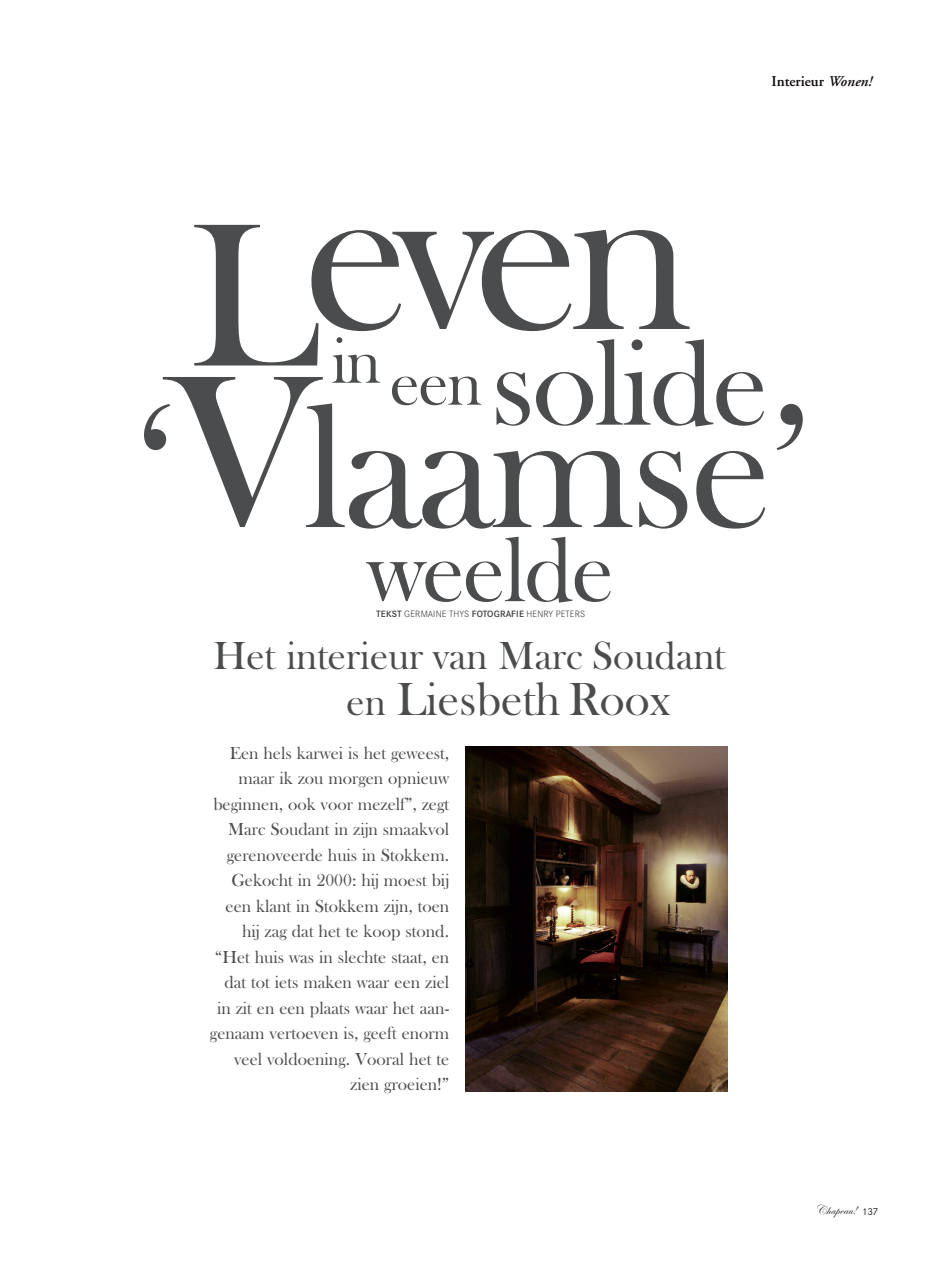
<style>
.page{position:relative;width:936px;height:1263px;background:#fff}
.page>*{position:absolute;margin:0;border:0;box-sizing:border-box;transform-origin:0 0}
.t1{font:234.15px "Bask Old Face";color:#4b4c4d}
.t2{font:210.9px "Bask Old Face";color:#4b4c4d}
.t3{font:180px "Bask Old Face";letter-spacing:-.02em;color:#4b4c4d}
.t4{font:124.5px "Bask Old Face";letter-spacing:-.02em;color:#4b4c4d}
.t5{font:93.9px "Bask Old Face";letter-spacing:-.02em;color:#4b4c4d}
.t6{font:66.45px "Bask Old Face";color:#4b4c4d}
.t7{font:48px "Bask Old Face";color:#4b4c4d}
.t8{font:40.5px "Bask Old Face";color:#4b4c4d}
.t9{font:18px/25.5px "Bask Old Face";color:#4b4c4d;text-align:right}
.t10{font:600 15px "Adobe Garamond";color:#110a0c}
.t11{font:13.5px "Edwardian Script ITC";letter-spacing:.025em;color:#231f20}
.t12{font:300 9px "Corporate SBQ";letter-spacing:.02em;color:#3c3a3a}
.s1{font-style:italic}
.s2{font-size:225px}
.s3{font-weight:500}
.s4{font-size:40.5px}
.s5{font-family:"Corporate SBQ";font-size:9.75px}
</style>
<div class="page">
<svg style="left:465px;top:746px;width:263px;height:346px;background:#3c2a1d"></svg>
<p class="t10" style="left:771px;top:75px;width:102px">Interieur <span class="s1">Wonen!</span></p>
<h2 class="t2" style="left:189px;top:221px;width:130px">L</h2>
<h1 class="t1" style="left:304px;top:169px;width:389px">even</h1>
<h3 class="t6" style="left:331px;top:359px;width:152px">in een</h3>
<h3 class="t4" style="left:491px;top:339px;width:280px">solide</h3>
<h3 class="t3" style="left:136px;top:404px;width:677px">‘<span class="s2">V</span>laamse’</h3>
<h3 class="t5" style="left:367px;top:537px;width:249px">weelde</h3>
<p class="t12" style="left:376px;top:610px;width:211px"><span class="s3">TEKST</span> GERMAINE THYS <span class="s3">FOTOGRAFIE</span> HENRY PETERS</p>
<h3 class="t8" style="left:214px;top:641px;width:513px">Het interieur van Marc Soudant</h3>
<h3 class="t7" style="left:346px;top:682px;width:326px"><span class="s4">en</span> Liesbeth Roox</h3>
<p class="t9" style="left:210px;top:741px;width:241px">Een hels karwei is het geweest, maar ik zou morgen opnieuw beginnen, ook voor mezelf”, zegt<br>Marc Soudant in zijn smaakvol gerenoveerde huis in Stokkem.<br>Gekocht in 2000: hij moest bij een klant in Stokkem zijn, toen hij zag dat het te koop stond. “Het huis was in slechte staat, en dat tot iets maken waar een ziel in zit en een plaats waar het aan&shy;genaam vertoeven is, geeft enorm veel voldoening. Vooral het te zien groeien!”</p>
<p class="t11" style="left:815px;top:1201px;width:65px">Chapeau! <span class="s5">137</span></p>
</div>
